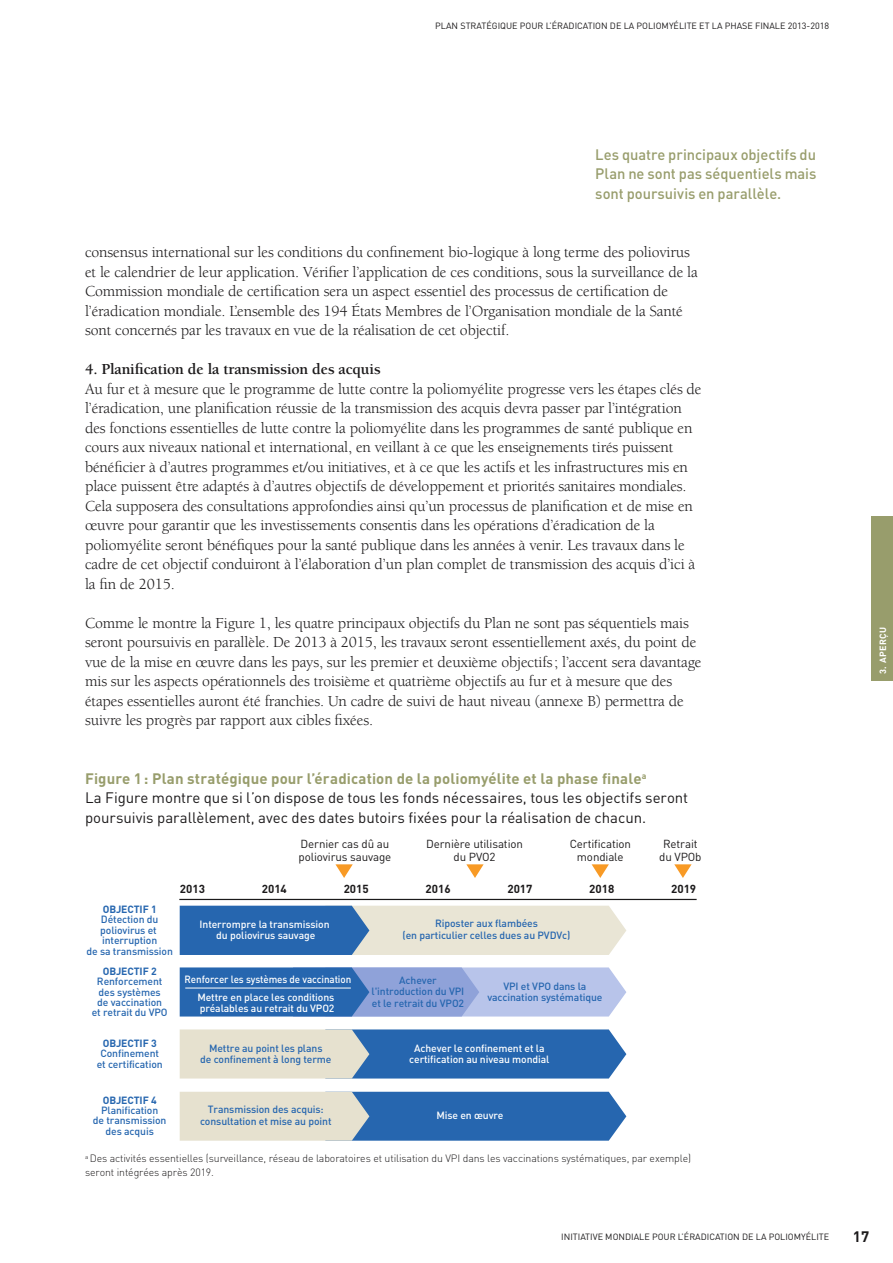
<style>
.page{position:relative;width:893px;height:1263px;background:#fff}
.page>*{position:absolute;margin:0;border:0;box-sizing:border-box;transform-origin:0 0}
.t1{font:15.75px/19.5px "Berkeley";letter-spacing:-.01em;color:#1c1a1b}
.t2{font:700 15.75px "Berkeley";letter-spacing:-.01em;color:#1c1a1b}
.t3{font:15px/19.5px "DIN";letter-spacing:-.005em;color:#1c1a1b}
.t4{font:500 15px/19.5px "DIN";letter-spacing:-.005em;color:#989d6c;text-align:justify}
.t5{font:700 15px "DIN";color:#1c1a1b}
.t6{font:11.55px/12.8px "DIN";letter-spacing:-.01em;color:#1c1a1b;text-align:center}
.t7{font:700 11.55px "DIN";color:#1c1a1b}
.t8{font:300 10.5px/13.5px "DIN";letter-spacing:-.01em;color:#1c1a1b}
.t9{font:500 10.35px/10.4px "DIN";letter-spacing:-.01em;color:#2666af;text-align:center}
.t10{font:500 10.35px/11.6px "DIN";letter-spacing:-.01em;color:#fff;text-align:center}
.t11{font:500 10.35px/17.9px "DIN";letter-spacing:-.01em;color:#fff;text-align:center;scale:.95 1}
.t12{font:700 10.35px "DIN";letter-spacing:-.01em;color:#2666af}
.t13{font:9px "DIN";color:#1c1a1b}
.t14{font:700 9px "DIN";letter-spacing:.05em;color:#fff}
.s1{font-weight:700;color:#989d6c}
</style>
<div class="page">
<svg style="left:180px;top:906px;width:446px;height:49px;background:#9ab2c6"></svg>
<svg style="left:180px;top:967px;width:446px;height:49px;background:#7698cf"></svg>
<svg style="left:180px;top:1029px;width:446px;height:49px;background:#789bbe"></svg>
<svg style="left:180px;top:1092px;width:446px;height:49px;background:#789bbd"></svg>
<hr style="left:179px;top:899px;width:518px;height:1px;background:#1c1a1b">
<svg style="left:335px;top:864px;width:18px;height:14px"></svg>
<svg style="left:466px;top:864px;width:18px;height:14px"></svg>
<svg style="left:592px;top:864px;width:17px;height:14px"></svg>
<svg style="left:674px;top:864px;width:18px;height:14px"></svg>
<hr style="left:185px;top:988px;width:166px;height:1px;background:#fff">
<div style="left:872px;top:516px;width:21px;height:165px;background:#989d6c"></div>
<p class="t13" style="left:435px;top:20px;width:395px">PLAN STRATÉGIQUE POUR L’ÉRADICATION DE LA POLIOMYÉLITE ET LA PHASE FINALE 2013-2018</p>
<p class="t4" style="left:595px;top:144px;width:223px">Les quatre principaux objectifs du Plan ne sont pas séquentiels mais sont poursuivis en parallèle.</p>
<p class="t1" style="left:85px;top:243px;width:614px">consensus international sur les conditions du confinement bio-logique à long terme des poliovirus et le calendrier de leur application. Vérifier l’application de ces conditions, sous la surveillance de la Commission mondiale de certification sera un aspect essentiel des processus de certification de l’éradication mondiale. L’ensemble des 194 États Membres de l’Organisation mondiale de la Santé sont concernés par les travaux en vue de la réalisation de cet objectif.</p>
<p class="t2" style="left:85px;top:361px;width:297px">4. Planification de la transmission des acquis</p>
<p class="t1" style="left:85px;top:379px;width:618px">Au fur et à mesure que le programme de lutte contre la poliomyélite progresse vers les étapes clés de l’éradication, une planification réussie de la transmission des acquis devra passer par l’intégration des fonctions essentielles de lutte contre la poliomyélite dans les programmes de santé publique en cours aux niveaux national et international, en veillant à ce que les enseignements tirés puissent bénéficier à d’autres programmes et/ou initiatives, et à ce que les actifs et les infrastructures mis en place puissent être adaptés à d’autres objectifs de développement et priorités sanitaires mondiales.<br>Cela supposera des consultations approfondies ainsi qu’un processus de planification et de mise en œuvre pour garantir que les investissements consentis dans les opérations d’éradication de la poliomyélite seront bénéfiques pour la santé publique dans les années à venir. Les travaux dans le cadre de cet objectif conduiront à l’élaboration d’un plan complet de transmission des acquis d’ici à la fin de 2015.</p>
<p class="t1" style="left:85px;top:613px;width:618px">Comme le montre la Figure 1, les quatre principaux objectifs du Plan ne sont pas séquentiels mais seront poursuivis en parallèle. De 2013 à 2015, les travaux seront essentiellement axés, du point de vue de la mise en œuvre dans les pays, sur les premier et deuxième objectifs; l’accent sera davantage mis sur les aspects opérationnels des troisième et quatrième objectifs au fur et à mesure que des étapes essentielles auront été franchies. Un cadre de suivi de haut niveau (annexe B) permettra de suivre les progrès par rapport aux cibles fixées.</p>
<p class="t3" style="left:85px;top:768px;width:605px"><span class="s1">Figure 1: Plan stratégique pour l’éradication de la poliomyélite et la phase finale</span><sup>a<br></sup>La Figure montre que si l’on dispose de tous les fonds nécessaires, tous les objectifs seront poursuivis parallèlement, avec des dates butoirs fixées pour la réalisation de chacun.</p>
<p class="t6" style="left:299px;top:837px;width:94px;text-align:left">Dernier cas dû au poliovirus sauvage</p>
<p class="t6" style="left:426px;top:837px;width:98px">Dernière utilisation du PVO2</p>
<p class="t6" style="left:570px;top:837px;width:63px">Certification mondiale</p>
<p class="t6" style="left:659px;top:837px;width:44px">Retrait du VPOb</p>
<p class="t12" style="left:103px;top:902px;width:55px">OBJECTIF 1</p>
<p class="t9" style="left:86px;top:914px;width:88px">Détection du poliovirus et interruption<br>de sa transmission</p>
<p class="t12" style="left:103px;top:964px;width:55px">OBJECTIF 2</p>
<p class="t9" style="left:92px;top:976px;width:77px">Renforcement des systèmes de vaccination et retrait du VPO</p>
<p class="t12" style="left:103px;top:1036px;width:55px">OBJECTIF 3</p>
<p class="t9" style="left:97px;top:1048px;width:68px">Confinement et certification</p>
<p class="t12" style="left:103px;top:1093px;width:55px">OBJECTIF 4</p>
<p class="t9" style="left:93px;top:1105px;width:75px">Planification<br>de transmission des acquis</p>
<p class="t7" style="left:180px;top:881px;width:27px">2013</p>
<p class="t7" style="left:262px;top:881px;width:27px">2014</p>
<p class="t7" style="left:344px;top:881px;width:27px">2015</p>
<p class="t7" style="left:426px;top:881px;width:27px">2016</p>
<p class="t7" style="left:507px;top:881px;width:27px">2017</p>
<p class="t7" style="left:589px;top:881px;width:27px">2018</p>
<p class="t7" style="left:671px;top:881px;width:27px">2019</p>
<p class="t9" style="left:402px;top:917px;width:170px;line-height:11.6px">Riposter aux flambées<br>(en particulier celles dues au PVDVc)</p>
<p class="t11" style="left:185px;top:970px;width:177px">Renforcer les systèmes de vaccination<br>Mettre en place les conditions</p>
<p class="t10" style="left:200px;top:1002px;width:136px">préalables au retrait du VPO2</p>
<p class="t10" style="left:200px;top:918px;width:132px">Interrompre la transmission du poliovirus sauvage</p>
<p class="t9" style="left:372px;top:974px;width:94px;line-height:11.6px">Achever l'introduction du VPI et le retrait du VPO2</p>
<p class="t9" style="left:487px;top:980px;width:117px;line-height:11.6px">VPI et VPO dans la vaccination systématique</p>
<p class="t9" style="left:200px;top:1042px;width:133px;line-height:11.6px">Mettre au point les plans<br>de confinement à long terme</p>
<p class="t10" style="left:409px;top:1042px;width:142px">Achever le confinement et la certification au niveau mondial</p>
<p class="t9" style="left:200px;top:1103px;width:133px;line-height:11.6px">Transmission des acquis: consultation et mise au point</p>
<p class="t10" style="left:436px;top:1109px;width:69px">Mise en œuvre</p>
<p class="t8" style="left:85px;top:1152px;width:607px"><sup>a</sup> Des activités essentielles (surveillance, réseau de laboratoires et utilisation du VPI dans les vaccinations systématiques, par exemple) seront intégrées après 2019.</p>
<p class="t13" style="left:561px;top:1231px;width:269px">INITIATIVE MONDIALE POUR L’ÉRADICATION DE LA POLIOMYÉLITE</p>
<p class="t14" style="left:877px;top:674px;width:49px;rotate:-90deg">3. APERÇU</p>
<p class="t5" style="left:853px;top:1226px;width:18px">17</p>
</div>
